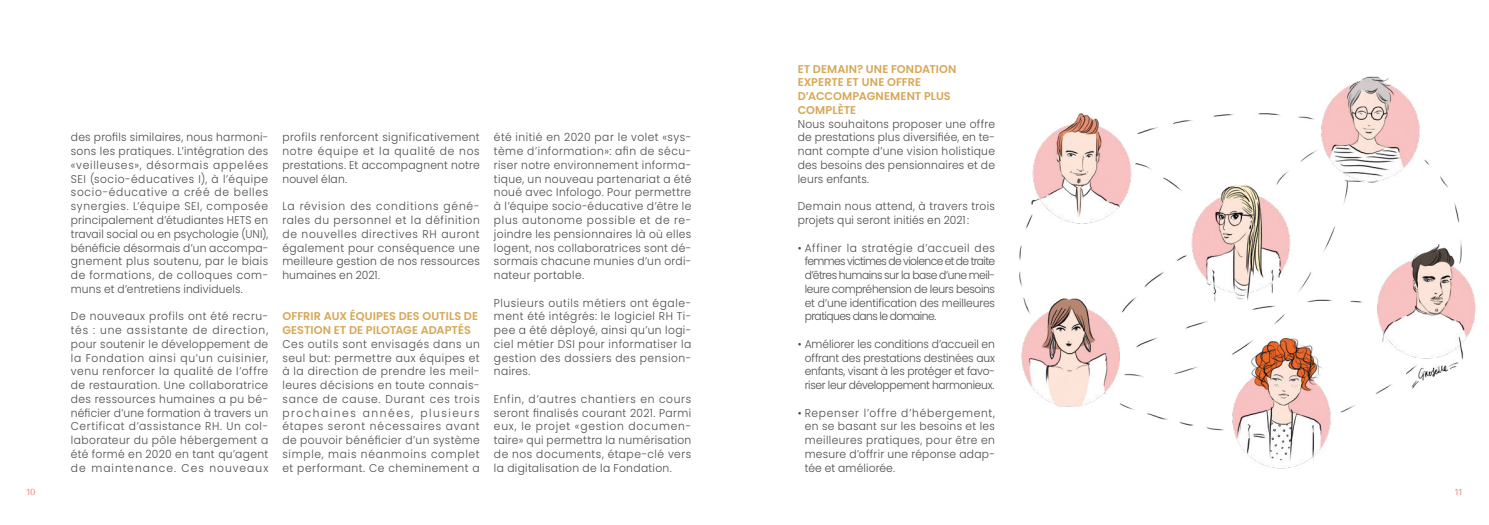
<style>
.page{position:relative;width:1489px;height:525px;background:#fff}
.page>*{position:absolute;margin:0;border:0;box-sizing:border-box;transform-origin:0 0}
.t1{font:300 11.25px/13.8px "Poppins";letter-spacing:.025em;color:#4a4a49;text-align:justify;scale:.95 1}
.t2{font:600 11.25px/13.8px "Poppins";letter-spacing:.005em;color:#d7a756}
.t3{font:500 8.75px "Arima Madurai";color:#f08287}
</style>
<div class="page">
<img style="left:1019px;top:76px;width:457px;height:393px">
<p class="t3" style="left:27px;top:488px;width:11px">10</p>
<p class="t1" style="left:71px;top:130px;width:209px">des profils similaires, nous harmoni&shy;sons les pratiques. L’intégration des «veilleuses», désormais appelées SEI (socio-éducatives I), à l’équipe socio-éducative a créé de belles synergies. L’équipe SEI, composée principalement d’étudiantes HETS en travail social ou en psychologie (UNI), bénéficie désormais d’un accompa&shy;gnement plus soutenu, par le biais de formations, de colloques com&shy;muns et d’entretiens individuels.</p>
<p class="t1" style="left:71px;top:309px;width:209px">De nouveaux profils ont été recru&shy;tés : une assistante de direction, pour soutenir le développement de la Fondation ainsi qu’un cuisinier, venu renforcer la qualité de l’offre de restauration. Une collaboratrice des ressources humaines a pu bé&shy;néficier d’une formation à travers un Certificat d’assistance RH. Un col&shy;laborateur du pôle hébergement a été formé en 2020 en tant qu’agent de maintenance. Ces nouveaux</p>
<p class="t1" style="left:282px;top:131px;width:209px">profils renforcent significativement notre équipe et la qualité de nos prestations. Et accompagnent notre nouvel élan.</p>
<p class="t1" style="left:282px;top:199px;width:209px">La révision des conditions géné&shy;rales du personnel et la définition de nouvelles directives RH auront également pour conséquence une meilleure gestion de nos ressources humaines en 2021.</p>
<p class="t2" style="left:282px;top:309px;width:197px">OFFRIR AUX ÉQUIPES DES OUTILS DE<br>GESTION ET DE PILOTAGE ADAPTÉS</p>
<p class="t1" style="left:282px;top:337px;width:209px">Ces outils sont envisagés dans un seul but: permettre aux équipes et à la direction de prendre les meil&shy;leures décisions en toute connais&shy;sance de cause. Durant ces trois prochaines années, plusieurs étapes seront nécessaires avant de pouvoir bénéficier d’un système simple, mais néanmoins complet et performant. Ce cheminement a</p>
<p class="t1" style="left:494px;top:131px;width:209px">été initié en 2020 par le volet «sys&shy;tème d’information»: afin de sécu&shy;riser notre environnement informa&shy;tique, un nouveau partenariat a été noué avec Infologo. Pour permettre à l’équipe socio-éducative d’être le plus autonome possible et de re&shy;joindre les pensionnaires là où elles logent, nos collaboratrices sont dé&shy;sormais chacune munies d’un ordi&shy;nateur portable.</p>
<p class="t1" style="left:494px;top:296px;width:209px">Plusieurs outils métiers ont égale&shy;ment été intégrés: le logiciel RH Ti&shy;pee a été déployé, ainsi qu’un logi&shy;ciel métier DSI pour informatiser la gestion des dossiers des pension&shy;naires.</p>
<p class="t1" style="left:494px;top:392px;width:209px">Enfin, d’autres chantiers en cours seront finalisés courant 2021. Parmi eux, le projet «gestion documen&shy;taire» qui permettra la numérisation de nos documents, étape-clé vers la digitalisation de la Fondation.</p>
<p class="t2" style="left:797px;top:62px;width:160px">ET DEMAIN? UNE FONDATION<br>EXPERTE ET UNE OFFRE<br>D’ACCOMPAGNEMENT PLUS<br>COMPLÈTE</p>
<p class="t1" style="left:797px;top:117px;width:209px">Nous souhaitons proposer une offre de prestations plus diversifiée, en te&shy;nant compte d’une vision holistique des besoins des pensionnaires et de leurs enfants.</p>
<p class="t1" style="left:797px;top:199px;width:209px">Demain nous attend, à travers trois projets qui seront initiés en 2021 :</p>
<p class="t1" style="left:804px;top:241px;width:202px;text-indent:-7px">• Affiner la stratégie d’accueil des femmes victimes de violence et de traite d’êtres humains sur la base d’une meil&shy;leure compréhension de leurs besoins et d’une identification des meilleures pratiques dans le domaine.</p>
<p class="t1" style="left:804px;top:337px;width:202px;text-indent:-7px">• Améliorer les conditions d’accueil en offrant des prestations destinées aux enfants, visant à les protéger et favo&shy;riser leur développement harmonieux.</p>
<p class="t1" style="left:804px;top:406px;width:202px;text-indent:-7px">• Repenser l’offre d’hébergement, en se basant sur les besoins et les meilleures pratiques, pour être en mesure d’offrir une réponse adap&shy;tée et améliorée.</p>
<p class="t3" style="left:1454px;top:488px;width:9px">11</p>
</div>
